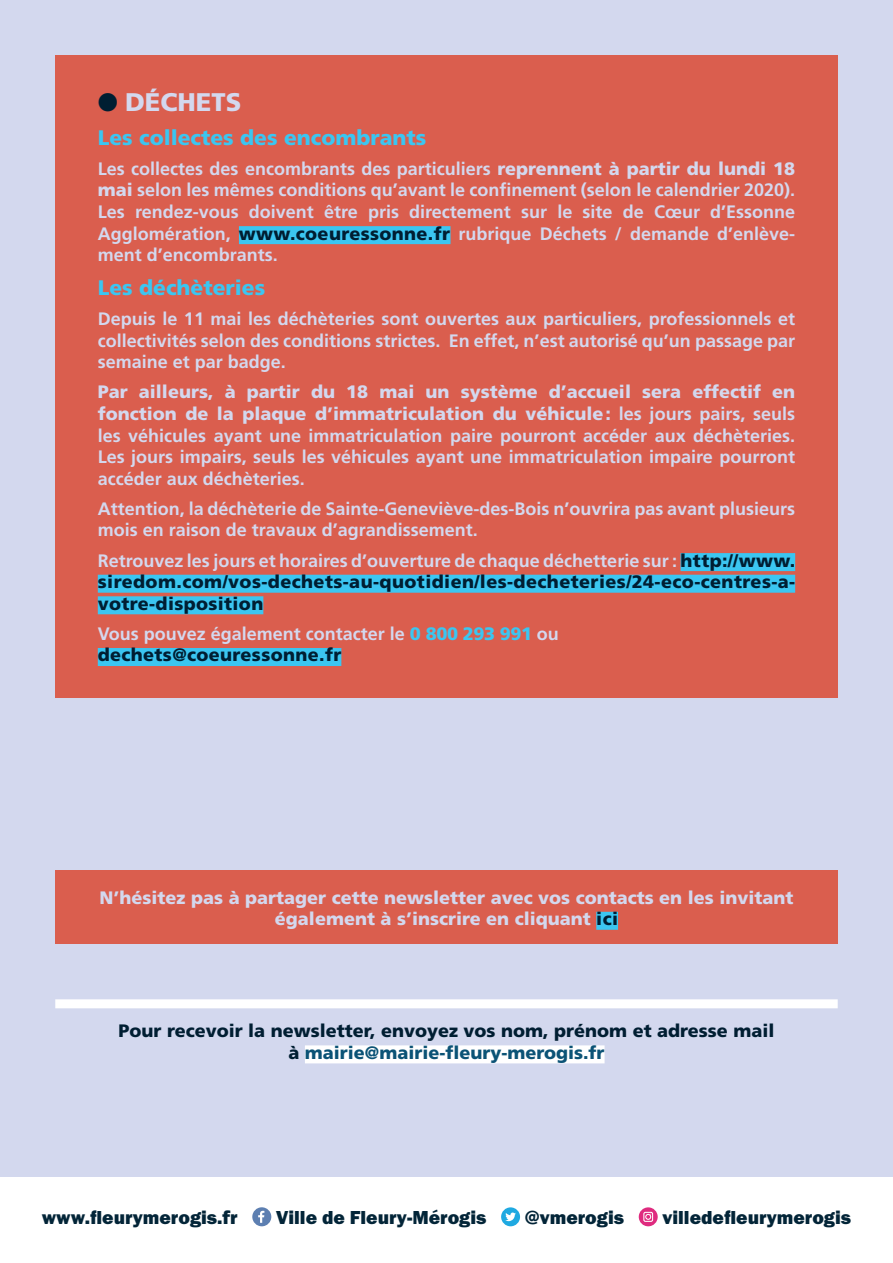
<style>
.page{position:relative;width:893px;height:1263px;background:#d3d8ee}
.page>*{position:absolute;margin:0;border:0;box-sizing:border-box;transform-origin:0 0}
.t1{font:900 25.5px "Frutiger";color:#d3d8ee}
.t2{font:900 21px "Frutiger";color:#3bc6f1}
.t3{font:19.5px "Franklin Got URWT Hea";color:#032538}
.t4{font:700 18px/21.6px "Frutiger";color:#d3d8ee;text-align:justify}
.t5{font:900 18px/21.6px "Frutiger";color:#001e32;text-align:center}
.t6{font:900 18px/21.6px "Frutiger";color:#d3d8ee;text-align:center}
.s1{color:#001e32}
.s2{font-weight:900}
.s3{font-weight:900;color:#001e32}
.s4{font-weight:700;color:#d3d8ee}
.s5{font-weight:900;color:#3bc6f1}
.s6{color:#0b5376}
</style>
<div class="page">
<div style="left:0;top:1178px;width:893px;height:84px;background:#fff"></div>
<div style="left:252px;top:1207px;width:19px;height:19px;background:#5d7fb1;border-radius:50%"></div>
<svg style="left:258px;top:1211px;width:6px;height:12px"></svg>
<svg style="left:501px;top:1207px;width:19px;height:19px"></svg>
<svg style="left:639px;top:1207px;width:19px;height:19px"></svg>
<svg style="left:643px;top:1212px;width:10px;height:10px"></svg>
<div style="left:305px;top:1045px;width:300px;height:18px;background:#fff"></div>
<div style="left:55px;top:999px;width:783px;height:9px;background:#fff"></div>
<div style="left:55px;top:871px;width:783px;height:73px;background:#da5e4e"></div>
<div style="left:596px;top:912px;width:22px;height:18px;background:#3bc6f1"></div>
<div style="left:55px;top:55px;width:783px;height:642px;background:#da5e4e"></div>
<div style="left:239px;top:226px;width:211px;height:18px;background:#3bc6f1"></div>
<div style="left:680px;top:553px;width:115px;height:18px;background:#3bc6f1"></div>
<div style="left:98px;top:575px;width:697px;height:18px;background:#3bc6f1"></div>
<div style="left:98px;top:596px;width:165px;height:18px;background:#3bc6f1"></div>
<div style="left:98px;top:648px;width:243px;height:18px;background:#3bc6f1"></div>
<h1 class="t1" style="left:98px;top:87px;width:142px"><span class="s1">●</span> déchets</h1>
<p class="t2" style="left:98px;top:125px;width:330px">Les collectes des encombrants</p>
<p class="t4" style="left:98px;top:158px;width:699px">Les collectes des encombrants des particuliers <span class="s2">reprennent à partir du lundi 18 mai</span> selon les mêmes conditions qu’avant le confinement (selon le calendrier 2020).<br>Les rendez-vous doivent être pris directement sur le site de Cœur d’Essonne Agglomération, <span class="s3">www.coeuressonne.fr</span> rubrique Déchets / demande d’enlève&shy;ment d’encombrants.</p>
<p class="t2" style="left:98px;top:275px;width:169px">Les déchèteries</p>
<p class="t4" style="left:98px;top:308px;width:699px">Depuis le 11 mai les déchèteries sont ouvertes aux particuliers, professionnels et collectivités selon des conditions strictes. En effet, n’est autorisé qu’un passage par semaine et par badge.</p>
<p class="t4" style="left:98px;top:381px;width:699px"><span class="s2">Par ailleurs, à partir du 18 mai un système d’accueil sera effectif en fonction de la plaque d’immatriculation du véhicule:</span> les jours pairs, seuls les véhicules ayant une immatriculation paire pourront accéder aux déchèteries.<br>Les jours impairs, seuls les véhicules ayant une immatriculation impaire pourront accéder aux déchèteries.</p>
<p class="t4" style="left:98px;top:498px;width:699px">Attention, la déchèterie de Sainte-Geneviève-des-Bois n’ouvrira pas avant plusieurs mois en raison de travaux d’agrandissement.</p>
<p class="t5" style="left:98px;top:549px;width:699px;text-align:justify"><span class="s4">Retrouvez les jours et horaires d’ouverture de chaque déchetterie sur :</span> http://www. siredom.com/vos-dechets-au-quotidien/les-decheteries/24-eco-centres-a&shy;votre-disposition</p>
<p class="t4" style="left:98px;top:623px;width:463px">Vous pouvez également contacter le <span class="s5">0 800 293 991</span> ou <span class="s3">dechets@coeuressonne.fr</span></p>
<p class="t6" style="left:100px;top:886px;width:695px">N’hésitez pas à partager cette newsletter avec vos contacts en les invitant également à s’inscrire en cliquant <span class="s1">ici</span></p>
<p class="t5" style="left:118px;top:1020px;width:657px">Pour recevoir la newsletter, envoyez vos nom, prénom et adresse mail à <span class="s6">mairie@mairie-fleury-merogis.fr</span></p>
<p class="t3" style="left:42px;top:1206px;width:197px">www.fleurymerogis.fr</p>
<p class="t3" style="left:276px;top:1206px;width:212px">Ville de Fleury-Mérogis</p>
<p class="t3" style="left:525px;top:1206px;width:101px">@vmerogis</p>
<p class="t3" style="left:663px;top:1206px;width:190px">villedefleurymerogis</p>
</div>
